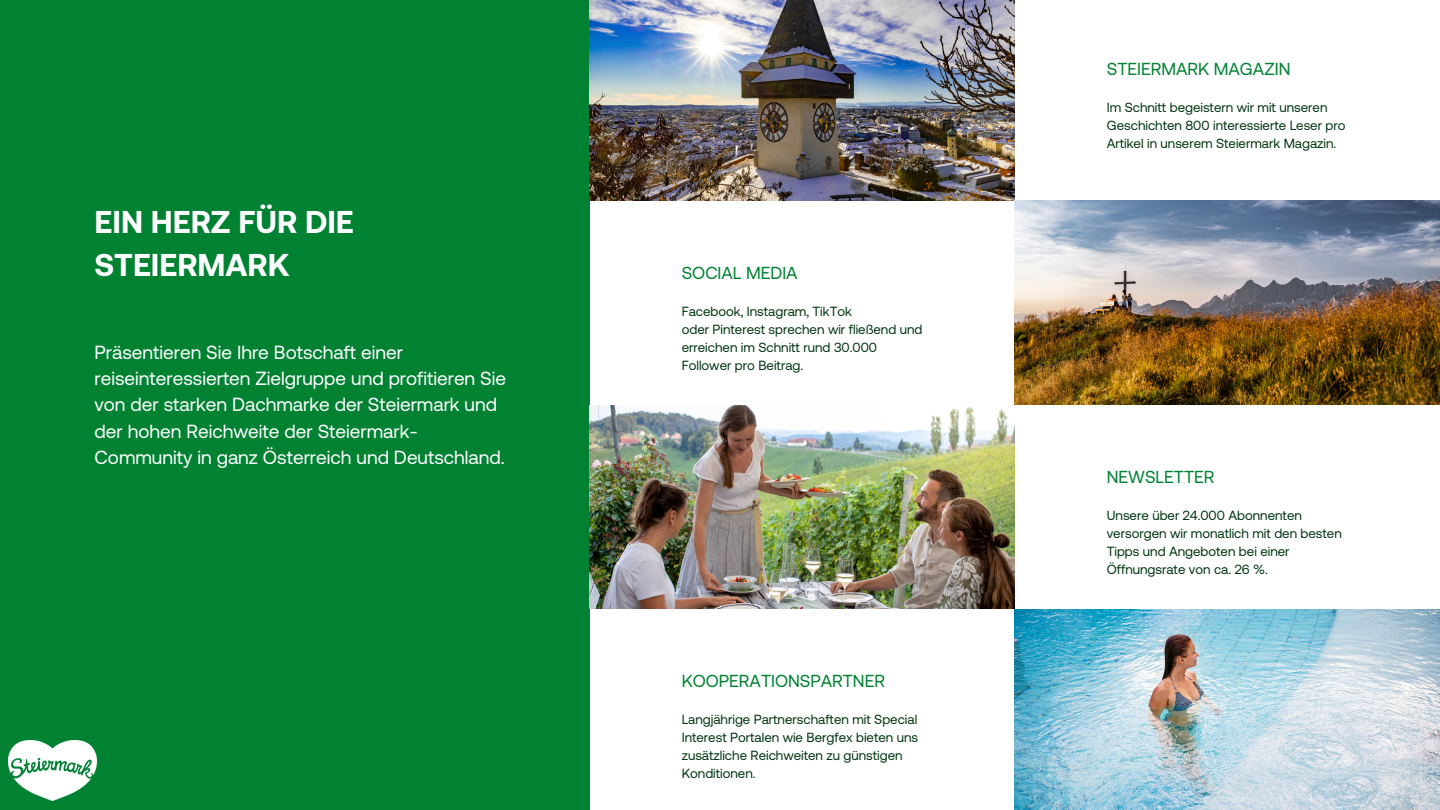
<style>
.page{position:relative;width:1440px;height:810px;background:#fff}
.page>*{position:absolute;margin:0;border:0;box-sizing:border-box;transform-origin:0 0}
.t1{font:700 31.5px/43.5px "Aeonik";color:#fff}
.t2{font:19px/26.2px "Aeonik";color:#fff}
.t3{font:17.4px "Aeonik";color:#008232}
.t4{font:13.3px/18px "Aeonik";color:#003610}
</style>
<div class="page">
<div style="left:0;top:0;width:590px;height:810px;background:#008232"></div>
<img style="left:590px;top:0;width:424px;height:201px">
<img style="left:590px;top:405px;width:424px;height:204px">
<img style="left:1014px;top:609px;width:426px;height:201px">
<img style="left:1014px;top:201px;width:426px;height:204px">
<img style="left:9px;top:741px;width:88px;height:60px">
<p class="t1" style="left:95px;top:200px;width:261px">EIN HERZ FÜR DIE<br>STEIERMARK</p>
<p class="t2" style="left:95px;top:339px;width:413px">Präsentieren Sie Ihre Botschaft einer reiseinteressierten Zielgruppe und profitieren Sie von der starken Dachmarke der Steiermark und der hohen Reichweite der Steiermark-Community in ganz Österreich und Deutschland.</p>
<p class="t3" style="left:682px;top:263px;width:118px">SOCIAL MEDIA</p>
<p class="t4" style="left:682px;top:302px;width:172px">Facebook, Instagram, TikTok</p>
<p class="t4" style="left:682px;top:320px;width:242px">oder Pinterest sprechen wir fließend und erreichen im Schnitt rund 30.000<br>Follower pro Beitrag.</p>
<p class="t3" style="left:682px;top:671px;width:205px">KOOPERATIONSPARTNER</p>
<p class="t4" style="left:682px;top:710px;width:238px">Langjährige Partnerschaften mit Special Interest Portalen wie Bergfex bieten uns zusätzliche Reichweiten zu günstigen Konditionen.</p>
<p class="t3" style="left:1107px;top:59px;width:185px">STEIERMARK MAGAZIN</p>
<p class="t4" style="left:1107px;top:98px;width:240px">Im Schnitt begeistern wir mit unseren<br>Geschichten 800 interessierte Leser pro<br>Artikel in unserem Steiermark Magazin.</p>
<p class="t3" style="left:1107px;top:467px;width:109px">NEWSLETTER</p>
<p class="t4" style="left:1107px;top:506px;width:237px">Unsere über 24.000 Abonnenten versorgen wir monatlich mit den besten<br>Tipps und Angeboten bei einer<br>Öffnungsrate von ca. 26 %.</p>
</div>
